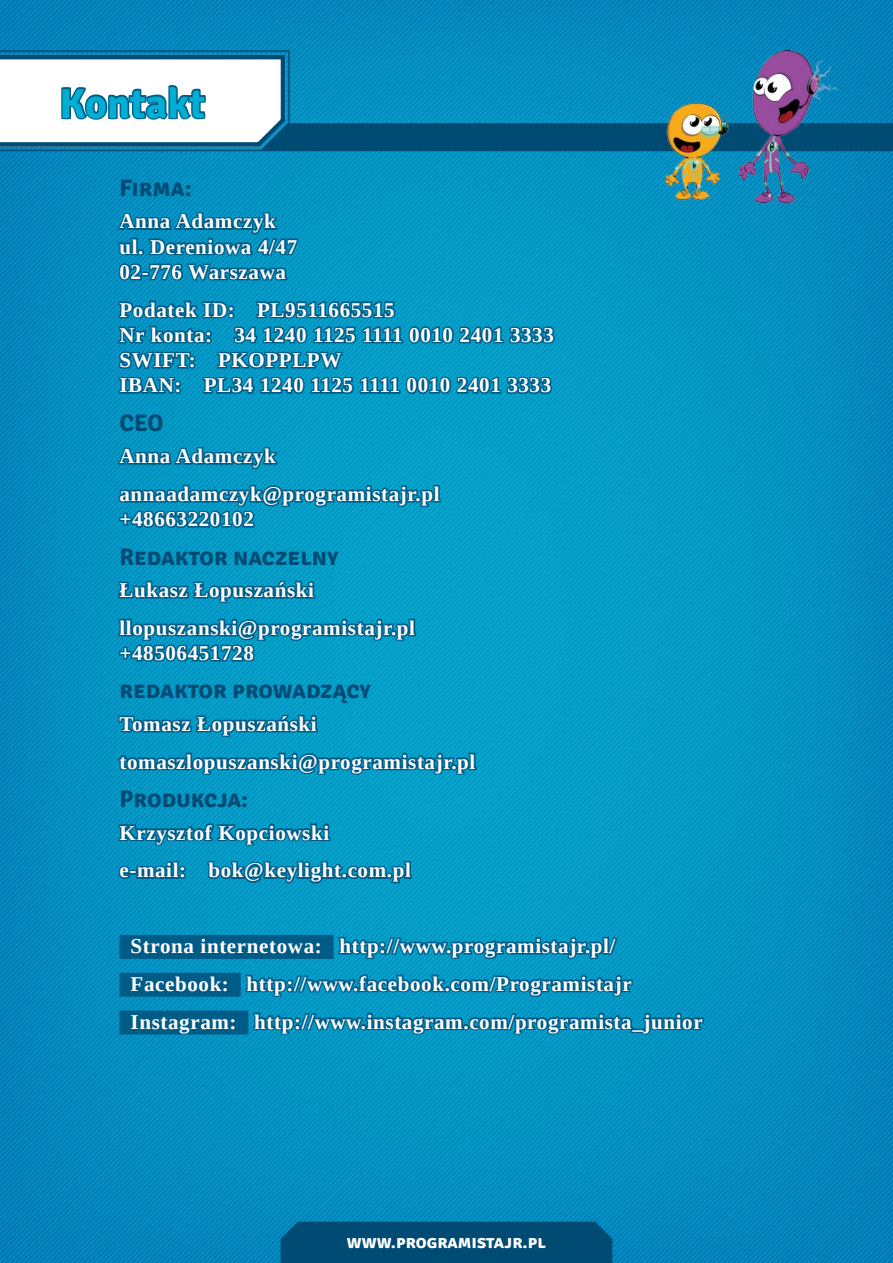
<style>
.page{position:relative;width:893px;height:1263px;background:#fff}
.page>*{position:absolute;margin:0;border:0;box-sizing:border-box;transform-origin:0 0}
.Title_body{font:700 42px "Signika";color:#00afd3}
.t1{font:700 24px "Signika";color:#004b74}
.Body_sA{font:700 21px/25.2px "Liberation Serif";letter-spacing:.03em;color:#fff}
.t2{font:700 18px "Signika";color:#fff}
</style>
<div class="page">
<img style="left:0;top:0;width:893px;height:1263px">
<div style="left:281px;top:1222px;width:331px;height:41px;background:#004b74"></div>
<div style="left:119px;top:935px;width:215px;height:24px;background:#005c87"></div>
<div style="left:119px;top:973px;width:122px;height:24px;background:#005c87"></div>
<div style="left:119px;top:1010px;width:129px;height:24px;background:#005c87"></div>
<svg style="left:117px;top:208px;width:183px;height:76px;background:#027ba8"></svg>
<svg style="left:117px;top:299px;width:440px;height:98px;background:#0282ad"></svg>
<svg style="left:117px;top:443px;width:162px;height:28px;background:#027eaa"></svg>
<svg style="left:116px;top:482px;width:326px;height:48px;background:#0283ad"></svg>
<svg style="left:116px;top:578px;width:201px;height:26px;background:#027ca7"></svg>
<svg style="left:117px;top:616px;width:301px;height:48px;background:#0282ac"></svg>
<svg style="left:117px;top:712px;width:203px;height:26px;background:#027ca7"></svg>
<svg style="left:117px;top:750px;width:361px;height:42px;background:#0287b2"></svg>
<svg style="left:117px;top:821px;width:215px;height:26px;background:#027ba7"></svg>
<svg style="left:117px;top:859px;width:71px;height:23px;background:#0178a5"></svg>
<svg style="left:206px;top:859px;width:208px;height:42px;background:#0287b1"></svg>
<svg style="left:337px;top:934px;width:282px;height:27px;background:#027ea8"></svg>
<svg style="left:244px;top:972px;width:390px;height:27px;background:#027da9"></svg>
<svg style="left:252px;top:1010px;width:382px;height:27px;background:#027ca8"></svg>
<div style="left:631px;top:1028px;width:13px;height:5px;border:3px solid #005c87"></div>
<svg style="left:640px;top:1010px;width:65px;height:26px;background:#0179a5"></svg>
<svg style="left:0;top:50px;width:893px;height:102px"></svg>
<img style="left:665px;top:50px;width:174px;height:152px">
<p class="Title_body" style="left:60px;top:78px;width:147px">Kontakt</p>
<h2 class="t1" style="left:119px;top:173px;width:74px">Firma:</h2>
<p class="Body_sA" style="left:119px;top:208px;width:179px">Anna Adamczyk ul. Dereniowa 4/47<br>02-776 Warszawa</p>
<p class="Body_sA" style="left:119px;top:297px;width:436px">Podatek ID: PL9511665515<br>Nr konta: 34 1240 1125 1111 0010 2401 3333<br>SWIFT: PKOPPLPW<br>IBAN: PL34 1240 1125 1111 0010 2401 3333</p>
<h2 class="t1" style="left:119px;top:408px;width:46px">CEO</h2>
<p class="Body_sA" style="left:119px;top:443px;width:158px">Anna Adamczyk</p>
<p class="Body_sA" style="left:119px;top:481px;width:322px">annaadamczyk@programistajr.pl +48663220102</p>
<h2 class="t1" style="left:119px;top:542px;width:221px">Redaktor naczelny</h2>
<p class="Body_sA" style="left:119px;top:577px;width:196px">Łukasz Łopuszański</p>
<p class="Body_sA" style="left:119px;top:615px;width:297px">llopuszanski@programistajr.pl +48506451728</p>
<h2 class="t1" style="left:119px;top:676px;width:253px">redaktor prowadzący</h2>
<p class="Body_sA" style="left:119px;top:711px;width:199px">Tomasz Łopuszański</p>
<p class="Body_sA" style="left:119px;top:749px;width:357px">tomaszlopuszanski@programistajr.pl</p>
<h2 class="t1" style="left:119px;top:784px;width:130px">Produkcja:</h2>
<p class="Body_sA" style="left:119px;top:819px;width:211px">Krzysztof Kopciowski</p>
<p class="Body_sA" style="left:119px;top:857px;width:293px">e-mail: bok@keylight.com.pl</p>
<p class="Body_sA" style="left:131px;top:933px;width:486px">Strona internetowa: http://www.programistajr.pl/</p>
<p class="Body_sA" style="left:131px;top:971px;width:503px">Facebook: http://www.facebook.com/Programistajr</p>
<p class="Body_sA" style="left:131px;top:1008px;width:574px">Instagram: http://www.instagram.com/programista_junior</p>
<p class="t2" style="left:347px;top:1231px;width:201px">www.programistajr.pl</p>
</div>
